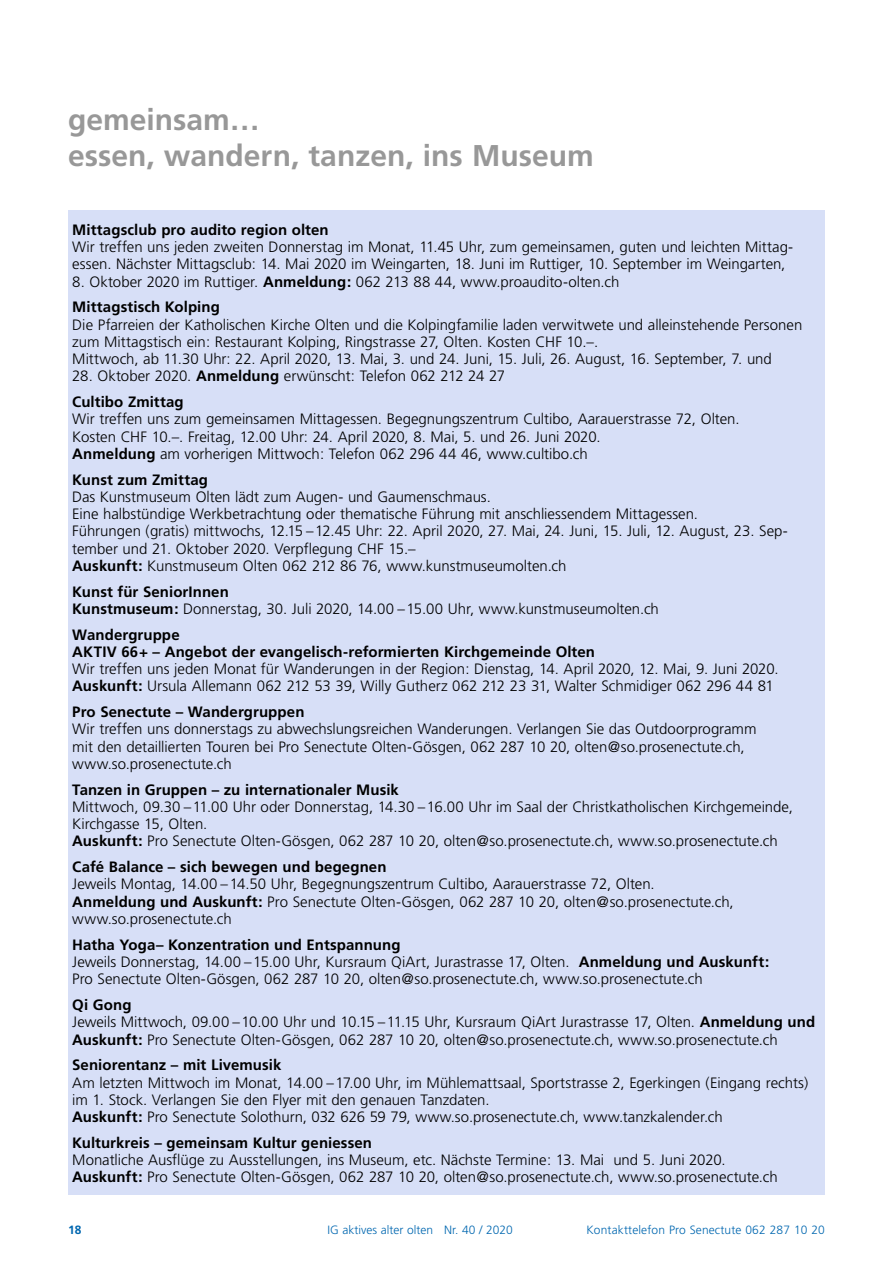
<style>
.page{position:relative;width:893px;height:1263px;background:#fff}
.page>*{position:absolute;margin:0;border:0;box-sizing:border-box;transform-origin:0 0}
.t1{font:700 30px/36px "Frutiger";color:#989898}
.t2{font:300 15px/17.2px "Frutiger";color:#000}
.t3{font:700 15px/17.2px "Frutiger";letter-spacing:.005em;color:#000}
.t4{font:300 12px "Frutiger";letter-spacing:.01em;color:#0067b0}
.t5{font:700 12px "Frutiger";color:#0067b0}
.s1{font-weight:700}
</style>
<div class="page">
<div style="left:68px;top:210px;width:757px;height:985px;background:#d7dff7"></div>
<h1 class="t1" style="left:68px;top:101px;width:527px">gemeinsam…<br>essen, wandern, tanzen, ins Museum</h1>
<p class="t3" style="left:72px;top:221px;width:258px">Mittagsclub pro audito region olten</p>
<p class="t2" style="left:72px;top:238px;width:722px">Wir treffen uns jeden zweiten Donnerstag im Monat, 11.45 Uhr, zum gemeinsamen, guten und leichten Mittag&shy;essen. Nächster Mittagsclub: 14. Mai 2020 im Weingarten, 18. Juni im Ruttiger, 10. September im Weingarten,</p>
<p class="t2" style="left:72px;top:268px;width:549px;line-height:25.8px">8. Oktober 2020 im Ruttiger. <span class="s1">Anmeldung:</span> 062 213 88 44, www.proaudito-olten.ch<br><span class="s1">Mittagstisch Kolping</span></p>
<p class="t2" style="left:72px;top:316px;width:732px">Die Pfarreien der Katholischen Kirche Olten und die Kolpingfamilie laden verwitwete und alleinstehende Personen zum Mittagstisch ein: Restaurant Kolping, Ringstrasse 27, Olten. Kosten CHF 10.–.<br>Mittwoch, ab 11.30 Uhr: 22. April 2020, 13. Mai, 3. und 24. Juni, 15. Juli, 26. August, 16. September, 7. und</p>
<p class="t2" style="left:72px;top:363px;width:434px;line-height:25.8px">28. Oktober 2020. <span class="s1">Anmeldung</span> erwünscht: Telefon 062 212 24 27<br><span class="s1">Cultibo Zmittag</span></p>
<p class="t2" style="left:72px;top:410px;width:669px">Wir treffen uns zum gemeinsamen Mittagessen. Begegnungszentrum Cultibo, Aarauerstrasse 72, Olten.<br>Kosten CHF 10.–. Freitag, 12.00 Uhr: 24. April 2020, 8. Mai, 5. und 26. Juni 2020.<br><span class="s1">Anmeldung</span> am vorherigen Mittwoch: Telefon 062 296 44 46, www.cultibo.ch</p>
<p class="t3" style="left:72px;top:471px;width:137px">Kunst zum Zmittag</p>
<p class="t2" style="left:72px;top:488px;width:717px">Das Kunstmuseum Olten lädt zum Augen- und Gaumenschmaus.<br>Eine halbstündige Werkbetrachtung oder thematische Führung mit anschliessendem Mittagessen.<br>Führungen (gratis) mittwochs, 12.15 –12.45 Uhr: 22. April 2020, 27. Mai, 24. Juni, 15. Juli, 12. August, 23. Sep&shy;tember und 21. Oktober 2020. Verpflegung CHF 15.–<br><span class="s1">Auskunft:</span> Kunstmuseum Olten 062 212 86 76, www.kunstmuseumolten.ch</p>
<p class="t2" style="left:72px;top:583px;width:588px"><span class="s1">Kunst für SeniorInnen<br>Kunstmuseum:</span> Donnerstag, 30. Juli 2020, 14.00 –15.00 Uhr, www.kunstmuseumolten.ch</p>
<p class="t3" style="left:72px;top:626px;width:524px">Wandergruppe<br>AKTIV 66+ – Angebot der evangelisch-reformierten Kirchgemeinde Olten</p>
<p class="t2" style="left:72px;top:660px;width:708px">Wir treffen uns jeden Monat für Wanderungen in der Region: Dienstag, 14. April 2020, 12. Mai, 9. Juni 2020.<br><span class="s1">Auskunft:</span> Ursula Allemann 062 212 53 39, Willy Gutherz 062 212 23 31, Walter Schmidiger 062 296 44 81</p>
<p class="t3" style="left:72px;top:703px;width:234px">Pro Senectute – Wandergruppen</p>
<p class="t2" style="left:72px;top:721px;width:686px">Wir treffen uns donnerstags zu abwechslungsreichen Wanderungen. Verlangen Sie das Outdoorprogramm mit den detaillierten Touren bei Pro Senectute Olten-Gösgen, 062 287 10 20, olten@so.prosenectute.ch, www.so.prosenectute.ch</p>
<p class="t3" style="left:72px;top:781px;width:328px">Tanzen in Gruppen – zu internationaler Musik</p>
<p class="t2" style="left:72px;top:798px;width:722px">Mittwoch, 09.30 –11.00 Uhr oder Donnerstag, 14.30 –16.00 Uhr im Saal der Christkatholischen Kirchgemeinde,<br>Kirchgasse 15, Olten.<br><span class="s1">Auskunft:</span> Pro Senectute Olten-Gösgen, 062 287 10 20, olten@so.prosenectute.ch, www.so.prosenectute.ch</p>
<p class="t3" style="left:72px;top:858px;width:316px">Café Balance – sich bewegen und begegnen</p>
<p class="t2" style="left:72px;top:876px;width:663px">Jeweils Montag, 14.00 –14.50 Uhr, Begegnungszentrum Cultibo, Aarauerstrasse 72, Olten.<br><span class="s1">Anmeldung und Auskunft:</span> Pro Senectute Olten-Gösgen, 062 287 10 20, olten@so.prosenectute.ch, www.so.prosenectute.ch</p>
<p class="t2" style="left:72px;top:936px;width:698px"><span class="s1">Hatha Yoga– Konzentration und Entspannung<br></span>Jeweils Donnerstag, 14.00 –15.00 Uhr, Kursraum QiArt, Jurastrasse 17, Olten. <span class="s1">Anmeldung und Auskunft:<br></span>Pro Senectute Olten-Gösgen, 062 287 10 20, olten@so.prosenectute.ch, www.so.prosenectute.ch</p>
<p class="t2" style="left:72px;top:996px;width:744px"><span class="s1">Qi Gong<br></span>Jeweils Mittwoch, 09.00 –10.00 Uhr und 10.15 –11.15 Uhr, Kursraum QiArt Jurastrasse 17, Olten. <span class="s1">Anmeldung und<br>Auskunft:</span> Pro Senectute Olten-Gösgen, 062 287 10 20, olten@so.prosenectute.ch, www.so.prosenectute.ch</p>
<p class="t3" style="left:72px;top:1056px;width:211px">Seniorentanz – mit Livemusik</p>
<p class="t2" style="left:72px;top:1074px;width:738px">Am letzten Mittwoch im Monat, 14.00 –17.00 Uhr, im Mühlemattsaal, Sportstrasse 2, Egerkingen (Eingang rechts) im 1. Stock. Verlangen Sie den Flyer mit den genauen Tanzdaten.<br><span class="s1">Auskunft:</span> Pro Senectute Solothurn, 032 626 59 79, www.so.prosenectute.ch, www.tanzkalender.ch</p>
<p class="t3" style="left:72px;top:1134px;width:301px">Kulturkreis – gemeinsam Kultur geniessen</p>
<p class="t2" style="left:72px;top:1151px;width:707px">Monatliche Ausflüge zu Ausstellungen, ins Museum, etc. Nächste Termine: 13. Mai und 5. Juni 2020.<br><span class="s1">Auskunft:</span> Pro Senectute Olten-Gösgen, 062 287 10 20, olten@so.prosenectute.ch, www.so.prosenectute.ch</p>
<p class="t5" style="left:68px;top:1223px;width:15px">18</p>
<p class="t4" style="left:327px;top:1223px;width:187px">IG aktives alter olten Nr. 40 / 2020</p>
<p class="t4" style="left:586px;top:1223px;width:240px">Kontakttelefon Pro Senectute 062 287 10 20</p>
</div>
